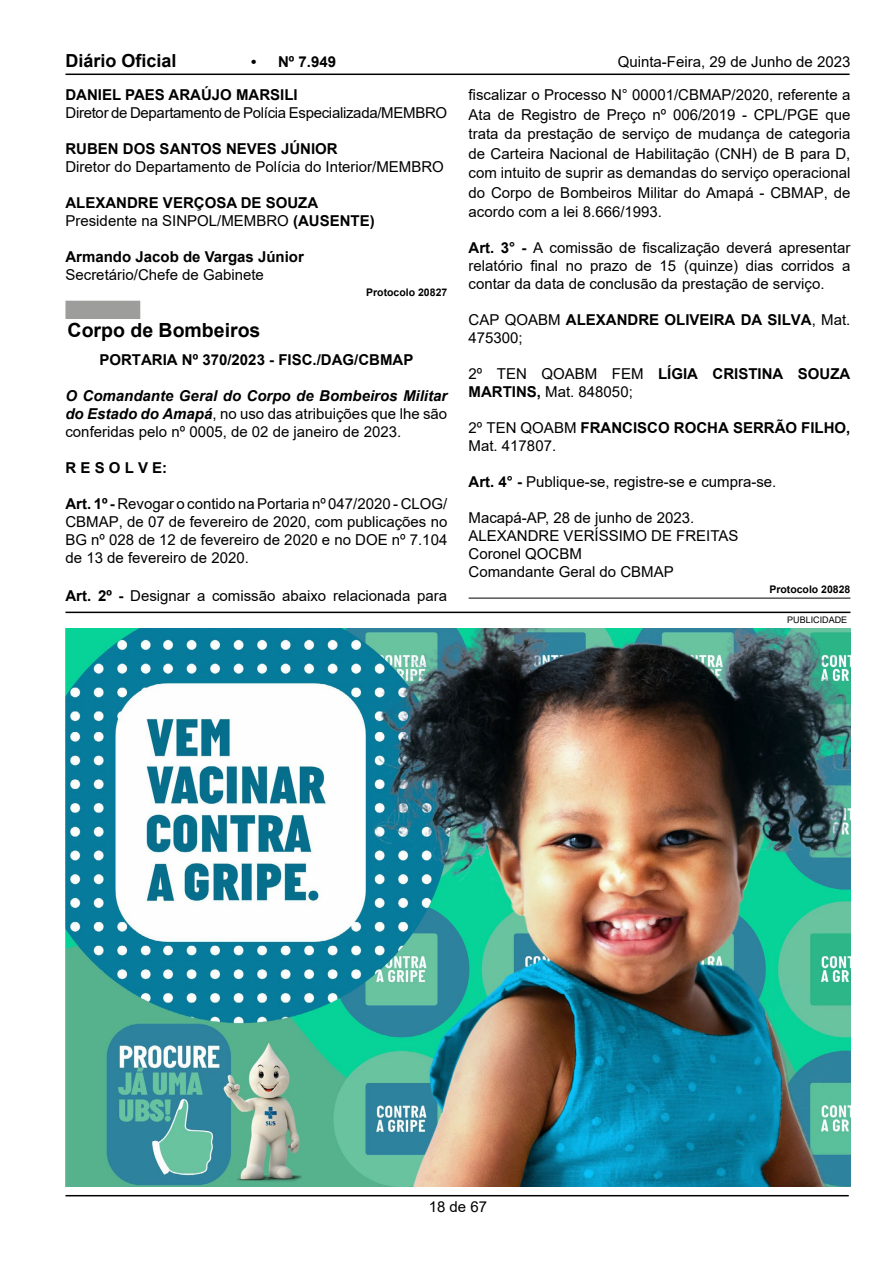
<style>
.page{position:relative;width:893px;height:1263px;background:#fff}
.page>*{position:absolute;margin:0;border:0;box-sizing:border-box;transform-origin:0 0}
.t1{font:700 19.5px "Arial";color:#000}
.t2{font:700 18px "Arial";color:#000}
.t3{font:15px/18px "Arial";color:#000;text-align:justify}
.t4{font:700 15px/18px "Arial";color:#000}
.t5{font:15px "Arial";letter-spacing:-.02em;color:#000}
.t6{font:700 10.5px "Arial";color:#000}
.t7{font:9px "Arial";color:#000}
.s1{font-weight:400}
.s2{font-weight:700;font-style:italic}
.s3{font-weight:700}
</style>
<div class="page">
<hr style="left:65px;top:74px;width:785px;height:1px;background:#000">
<hr style="left:65px;top:1195px;width:784px;height:1px;background:#000">
<svg style="left:65px;top:301px;width:75px;height:18px"></svg>
<hr style="left:469px;top:598px;width:381px;height:1px;background:#000">
<hr style="left:65px;top:612px;width:785px;height:1px;background:#000">
<img style="left:65px;top:628px;width:785px;height:558px">
<p class="t2" style="left:65px;top:48px;width:113px">Diário Oficial</p>
<p class="t4" style="left:251px;top:53px;width:87px">• Nº 7.949</p>
<p class="t3" style="left:618px;top:53px;width:234px">Quinta-Feira, 29 de Junho de 2023</p>
<p class="t4" style="left:65px;top:86px;width:234px">DANIEL PAES ARAÚJO MARSILI</p>
<p class="t5" style="left:65px;top:103px;width:383px">Diretor de Departamento de Polícia Especializada/MEMBRO</p>
<p class="t4" style="left:65px;top:140px;width:274px">RUBEN DOS SANTOS NEVES JÚNIOR</p>
<p class="t3" style="left:65px;top:158px;width:380px">Diretor do Departamento de Polícia do Interior/MEMBRO</p>
<p class="t4" style="left:65px;top:194px;width:311px">ALEXANDRE VERÇOSA DE SOUZA<br><span class="s1">Presidente na SINPOL/MEMBRO</span> (AUSENTE)</p>
<p class="t4" style="left:65px;top:248px;width:240px">Armando Jacob de Vargas Júnior</p>
<p class="t3" style="left:65px;top:266px;width:200px">Secretário/Chefe de Gabinete</p>
<p class="t6" style="left:366px;top:285px;width:83px">Protocolo 20827</p>
<h1 class="t1" style="left:68px;top:316px;width:194px">Corpo de Bombeiros</h1>
<p class="t4" style="left:99px;top:351px;width:315px">PORTARIA Nº 370/2023 - FISC./DAG/CBMAP</p>
<p class="t3" style="left:65px;top:387px;width:383px"><span class="s2">O Comandante Geral do Corpo de Bombeiros Militar do Estado do Amapá</span>, no uso das atribuições que lhe são conferidas pelo nº 0005, de 02 de janeiro de 2023.</p>
<p class="t4" style="left:65px;top:459px;width:103px">R E S O L V E:</p>
<p class="t3" style="left:65px;top:495px;width:383px"><span class="s3">Art. 1º -</span> Revogar o contido na Portaria nº 047/2020 - CLOG/ CBMAP, de 07 de fevereiro de 2020, com publicações no BG nº 028 de 12 de fevereiro de 2020 e no DOE nº 7.104 de 13 de fevereiro de 2020.</p>
<p class="t3" style="left:65px;top:586px;width:383px"><span class="s3">Art. 2º -</span> Designar a comissão abaixo relacionada para</p>
<p class="t3" style="left:469px;top:85px;width:383px;line-height:19.5px">fiscalizar o Processo N° 00001/CBMAP/2020, referente a Ata de Registro de Preço nº 006/2019 - CPL/PGE que trata da prestação de serviço de mudança de categoria de Carteira Nacional de Habilitação (CNH) de B para D, com intuito de suprir as demandas do serviço operacional do Corpo de Bombeiros Militar do Amapá - CBMAP, de acordo com a lei 8.666/1993.</p>
<p class="t3" style="left:469px;top:239px;width:383px"><span class="s3">Art. 3° -</span> A comissão de fiscalização deverá apresentar relatório final no prazo de 15 (quinze) dias corridos a contar da data de conclusão da prestação de serviço.</p>
<p class="t4" style="left:469px;top:311px;width:383px"><span class="s1">CAP QOABM</span> ALEXANDRE OLIVEIRA DA SILVA<span class="s1">, Mat.<br>475300;</span></p>
<p class="t4" style="left:469px;top:365px;width:383px"><span class="s1">2º TEN QOABM FEM</span> LÍGIA CRISTINA SOUZA<br>MARTINS, <span class="s1">Mat. 848050;</span></p>
<p class="t4" style="left:469px;top:419px;width:383px"><span class="s1">2º TEN QOABM</span> FRANCISCO ROCHA SERRÃO FILHO,<br><span class="s1">Mat. 417807.</span></p>
<p class="t3" style="left:469px;top:473px;width:309px"><span class="s3">Art. 4° -</span> Publique-se, registre-se e cumpra-se.</p>
<p class="t3" style="left:469px;top:509px;width:271px;text-align:left">Macapá-AP, 28 de junho de 2023.<br>ALEXANDRE VERÍSSIMO DE FREITAS<br>Coronel QOCBM<br>Comandante Geral do CBMAP</p>
<p class="t6" style="left:769px;top:582px;width:83px">Protocolo 20828</p>
<p class="t7" style="left:787px;top:613px;width:62px">PUBLICIDADE</p>
<p class="t3" style="left:429px;top:1198px;width:60px">18 de 67</p>
</div>
